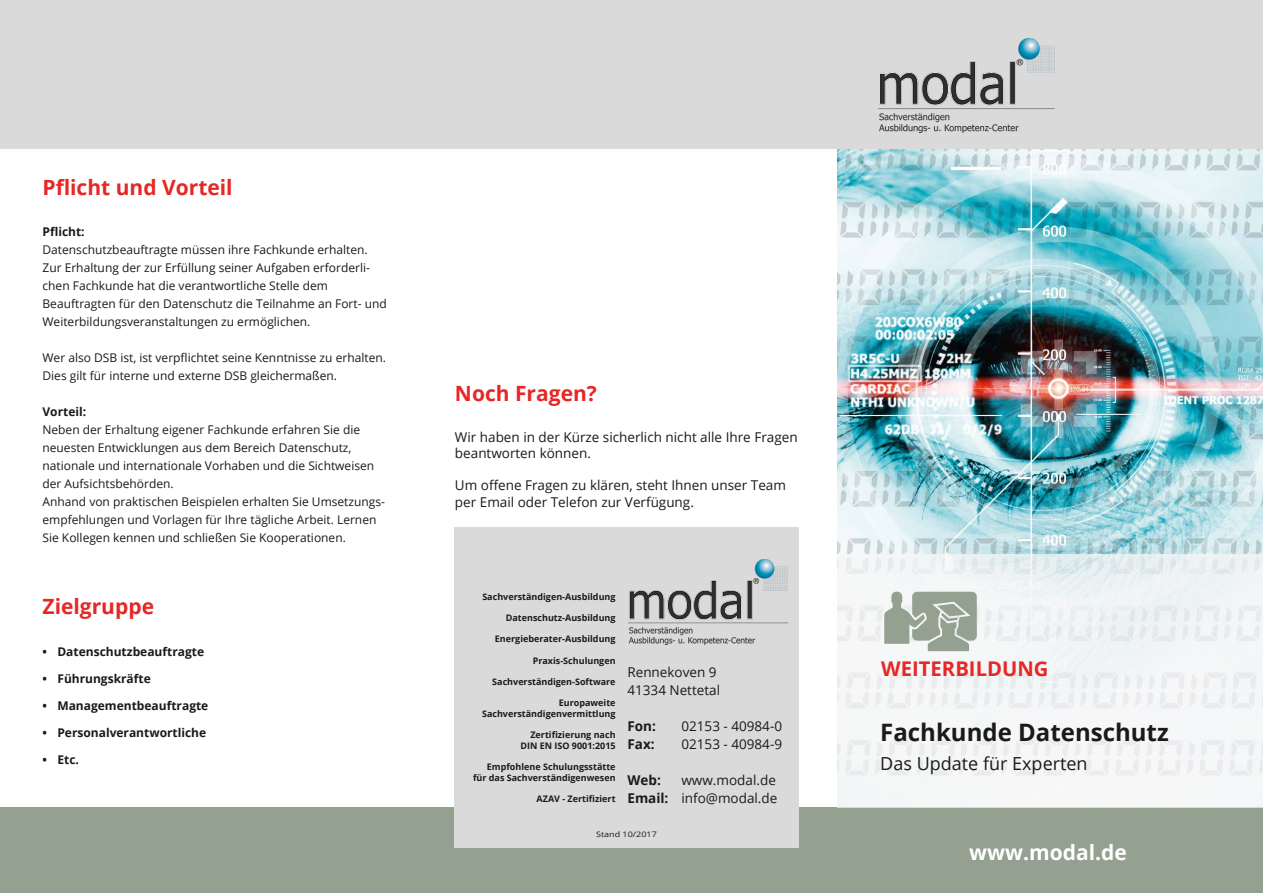
<style>
.page{position:relative;width:1263px;height:893px;background:#fff}
.page>*{position:absolute;margin:0;border:0;box-sizing:border-box;transform-origin:0 0}
.t1{font:700 24px "Open Sans";color:#1a1a18}
.t2{font:700 21px "Open Sans";color:#e62726}
.t3{font:700 21px "Open Sans";color:#fff}
.t4{font:700 20.25px "Open Sans";color:#e62726}
.t5{font:18px "Open Sans";color:#1a1a18}
.t6{font:13.5px/18px "Open Sans";color:#1a1a18}
.t7{font:700 13.5px "Open Sans";color:#1a1a18}
.t8{font:12px/18px "Open Sans";color:#1a1a18}
.t9{font:700 12px "Open Sans";color:#1a1a18}
.t10{font:700 9px/10.6px "Open Sans";color:#1a1a18;text-align:right}
.t11{font:7.65px "Open Sans";color:#1a1a18;scale:1.18 1}
.s1{font-weight:700}
</style>
<div class="page">
<img style="left:837px;top:149px;width:426px;height:405px">
<div style="left:0;top:0;width:1263px;height:149px;background:#dadada"></div>
<img style="left:878px;top:38px;width:177px;height:95px">
<div style="left:0;top:808px;width:1263px;height:85px;background:#94a090"></div>
<div style="left:837px;top:554px;width:426px;height:254px;background:#f6f6f6"></div>
<svg style="left:884px;top:592px;width:93px;height:59px"></svg>
<div style="left:454px;top:527px;width:345px;height:320px;background:#dadada"></div>
<img style="left:628px;top:559px;width:160px;height:86px">
<h2 class="t2" style="left:43px;top:173px;width:192px">Pflicht und Vorteil</h2>
<p class="t9" style="left:43px;top:223px;width:44px">Pflicht:</p>
<p class="t8" style="left:43px;top:240px;width:346px">Datenschutzbeauftragte müssen ihre Fachkunde erhalten.<br>Zur Erhaltung der zur Erfüllung seiner Aufgaben erforderli&shy;chen Fachkunde hat die verantwortliche Stelle dem Beauftragten für den Datenschutz die Teilnahme an Fort- und Weiterbildungsveranstaltungen zu ermöglichen.</p>
<p class="t8" style="left:43px;top:348px;width:345px">Wer also DSB ist, ist verpflichtet seine Kenntnisse zu erhalten.<br>Dies gilt für interne und externe DSB gleichermaßen.</p>
<p class="t9" style="left:43px;top:403px;width:45px">Vorteil:</p>
<p class="t8" style="left:43px;top:420px;width:344px">Neben der Erhaltung eigener Fachkunde erfahren Sie die neuesten Entwicklungen aus dem Bereich Datenschutz, nationale und internationale Vorhaben und die Sichtweisen der Aufsichtsbehörden.<br>Anhand von praktischen Beispielen erhalten Sie Umsetzungs&shy;empfehlungen und Vorlagen für Ihre tägliche Arbeit. Lernen Sie Kollegen kennen und schließen Sie Kooperationen.</p>
<h2 class="t2" style="left:43px;top:592px;width:113px">Zielgruppe</h2>
<p class="t9" style="left:43px;top:643px;width:6px">•</p>
<p class="t9" style="left:43px;top:670px;width:6px">•</p>
<p class="t9" style="left:43px;top:697px;width:6px">•</p>
<p class="t9" style="left:43px;top:724px;width:6px">•</p>
<p class="t9" style="left:43px;top:751px;width:6px">•</p>
<p class="t9" style="left:57px;top:643px;width:148px">Datenschutzbeauftragte</p>
<p class="t9" style="left:57px;top:670px;width:95px">Führungskräfte</p>
<p class="t9" style="left:57px;top:697px;width:152px">Managementbeauftragte</p>
<p class="t9" style="left:57px;top:724px;width:150px">Personalverantwortliche</p>
<p class="t9" style="left:57px;top:751px;width:23px">Etc.</p>
<h2 class="t2" style="left:455px;top:378px;width:143px">Noch Fragen?</h2>
<p class="t6" style="left:455px;top:428px;width:344px;line-height:16.2px">Wir haben in der Kürze sicherlich nicht alle Ihre Fragen beantworten können.</p>
<p class="t6" style="left:455px;top:477px;width:332px;line-height:16.2px">Um offene Fragen zu klären, steht Ihnen unser Team per Email oder Telefon zur Verfügung.</p>
<p class="t10" style="left:482px;top:591px;width:135px">Sachverständigen-Ausbildung</p>
<p class="t10" style="left:506px;top:612px;width:111px">Datenschutz-Ausbildung</p>
<p class="t10" style="left:495px;top:633px;width:122px">Energieberater-Ausbildung</p>
<p class="t10" style="left:533px;top:655px;width:84px">Praxis-Schulungen</p>
<p class="t10" style="left:492px;top:676px;width:125px">Sachverständigen-Software</p>
<p class="t10" style="left:482px;top:697px;width:135px">Europaweite<br>Sachverständigenvermittlung</p>
<p class="t10" style="left:520px;top:729px;width:97px">Zertifizierung nach<br>DIN EN ISO 9001:2015</p>
<p class="t10" style="left:473px;top:762px;width:144px">Empfohlene Schulungsstätte für das Sachverständigenwesen</p>
<p class="t10" style="left:537px;top:794px;width:81px">AZAV - Zertifiziert</p>
<p class="t6" style="left:627px;top:662px;width:94px">Rennekoven 9<br>41334 Nettetal</p>
<p class="t7" style="left:627px;top:716px;width:30px">Fon:</p>
<p class="t6" style="left:681px;top:716px;width:102px">02153 - 40984-0</p>
<p class="t7" style="left:627px;top:734px;width:29px">Fax:</p>
<p class="t6" style="left:681px;top:734px;width:102px">02153 - 40984-9</p>
<p class="t7" style="left:627px;top:770px;width:35px">Web:</p>
<p class="t6" style="left:627px;top:770px;width:151px;text-align:right">www.modal.de<br><span class="s1">Email:</span> info@modal.de</p>
<p class="t11" style="left:596px;top:829px;width:53px">Stand 10/2017</p>
<h3 class="t4" style="left:881px;top:655px;width:169px">WEITERBILDUNG</h3>
<h1 class="t1" style="left:880px;top:715px;width:290px">Fachkunde Datenschutz</h1>
<h3 class="t5" style="left:880px;top:751px;width:209px">Das Update für Experten</h3>
<h2 class="t3" style="left:969px;top:838px;width:159px">www.modal.de</h2>
</div>
